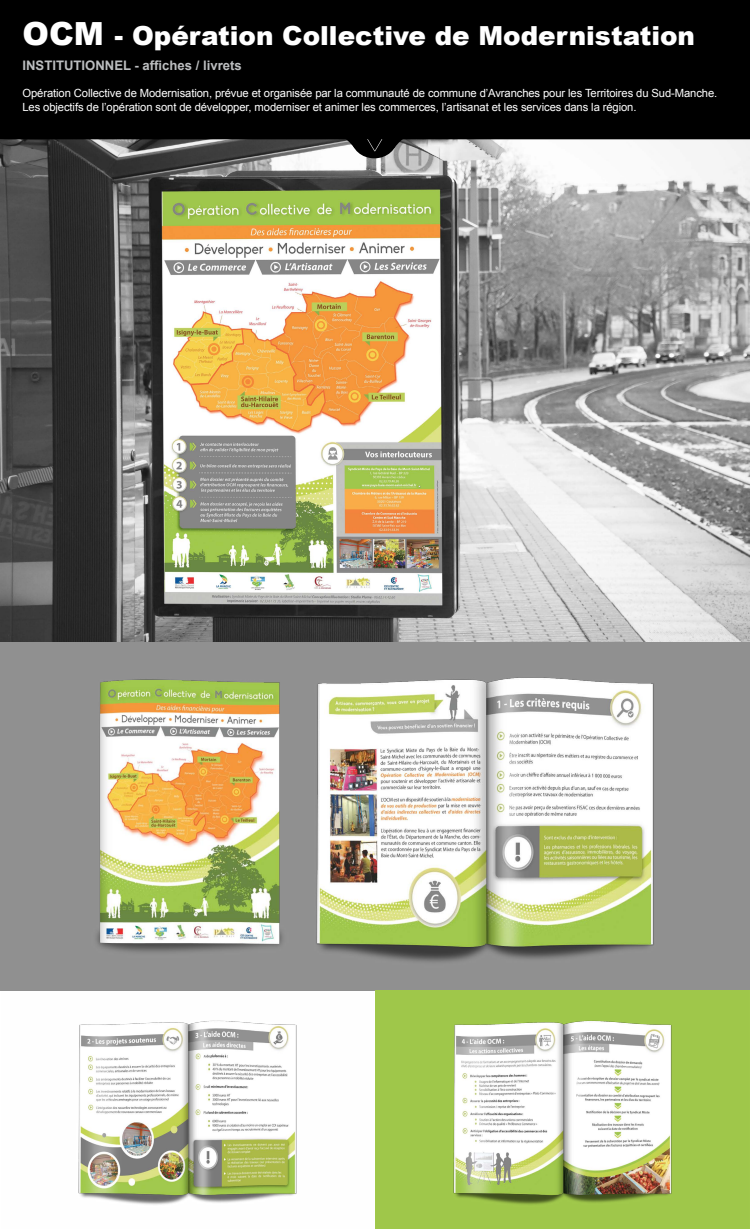
<style>
.page{position:relative;width:750px;height:1229px;background:#fff}
.page>*{position:absolute;margin:0;border:0;box-sizing:border-box;transform-origin:0 0}
.t1{font:900 26.25px "Arial";color:#fff}
.t2{font:700 13.12px "Arial";color:#bcbec0}
.t3{font:11.25px/13.5px "Arial";letter-spacing:-.01em;color:#fff}
.s1{font-size:31.88px}
</style>
<div class="page">
<img style="left:0;top:139px;width:750px;height:503px">
<svg style="left:0;top:642px;width:750px;height:349px;fill:#909090"></svg>
<div style="left:0;top:0;width:750px;height:139px;background:#000"></div>
<div style="left:351px;top:118px;width:46px;height:40px;background:#000;border-radius:50%"></div>
<svg style="left:329px;top:139px;width:90px;height:14px"></svg>
<img style="left:78px;top:1020px;width:219px;height:185px">
<img style="left:376px;top:991px;width:373px;height:238px">
<h1 class="t1" style="left:22px;top:16px;width:674px"><span class="s1">OCM</span> - Opération Collective de Modernistation</h1>
<p class="t2" style="left:22px;top:57px;width:221px">INSTITUTIONNEL - affiches / livrets</p>
<p class="t3" style="left:22px;top:87px;width:696px">Opération Collective de Modernisation, prévue et organisée par la communauté de commune d’Avranches pour les Territoires du Sud-Manche.<br>Les objectifs de l’opération sont de développer, moderniser et animer les commerces, l’artisanat et les services dans la région.</p>
</div>
